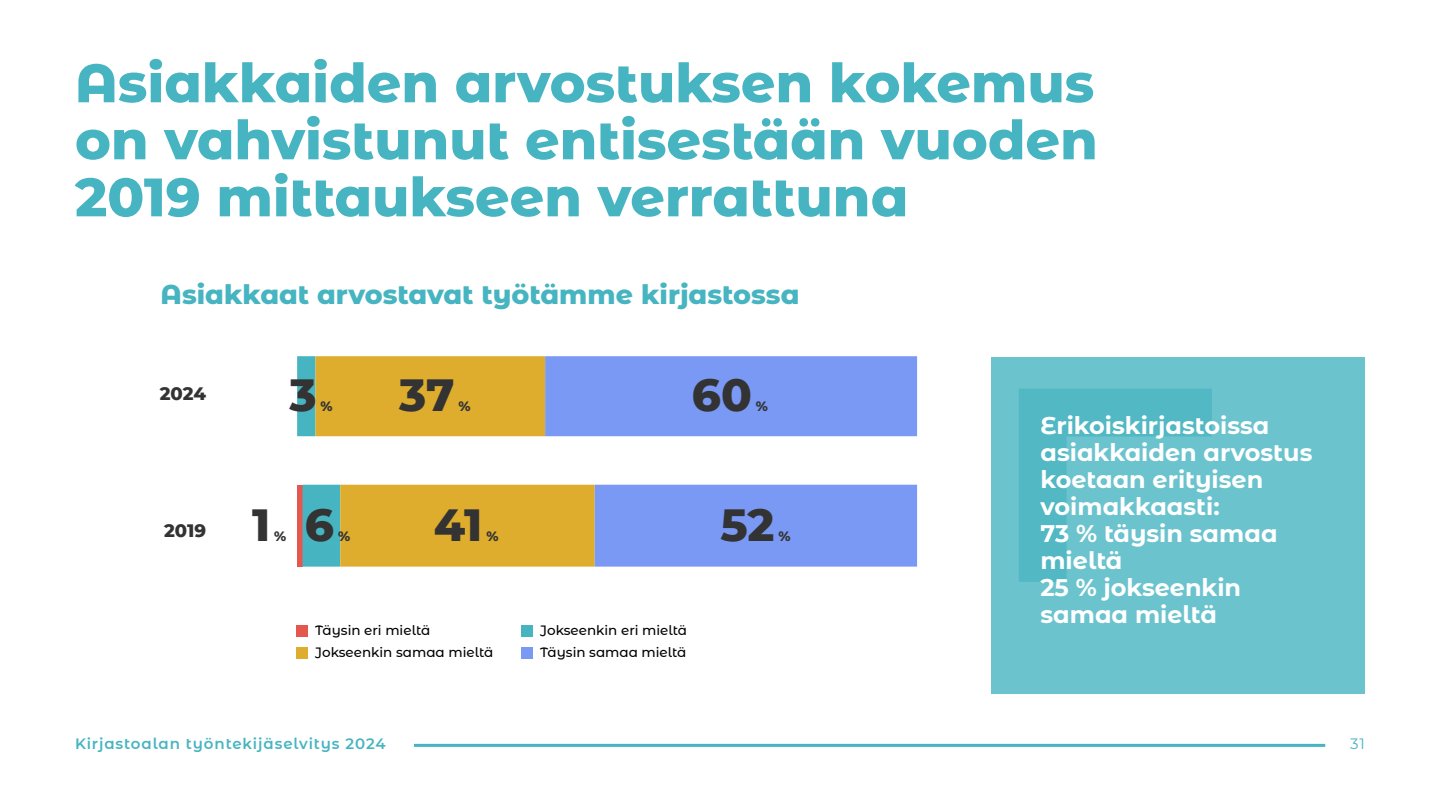
<style>
.page{position:relative;width:1440px;height:810px;background:#fff}
.page>*{position:absolute;margin:0;border:0;box-sizing:border-box;transform-origin:0 0}
.t1{font:800 54px/57px "Montserrat Alternates";color:#46b4c1;text-align:justify}
.t2{font:800 45px "Montserrat Alternates";letter-spacing:-.005em;color:#333}
.t3{font:800 27px "Montserrat Alternates";color:#46b4c1}
.t4{font:700 24px/27px "Montserrat Alternates";color:#fff}
.t5{font:800 18px "Montserrat Alternates";letter-spacing:-.005em;color:#333}
.t6{font:600 15px "Montserrat Alternates";letter-spacing:.06em;color:#46b4c1}
.t7{font:15px "Montserrat Alternates";color:#46b4c1}
.t8{font:500 13.5px "Montserrat Alternates";color:#000}
.t9{font:800 13.5px "Montserrat Alternates";color:#333}
</style>
<div class="page">
<svg style="left:297px;top:356px;width:18px;height:211px"></svg>
<svg style="left:315px;top:356px;width:230px;height:211px;fill:#dead2d"></svg>
<svg style="left:545px;top:356px;width:372px;height:211px;fill:#7a99f4"></svg>
<div style="left:991px;top:357px;width:374px;height:336px;background:#6bc3cd"></div>
<svg style="left:1019px;top:389px;width:193px;height:193px"></svg>
<div style="left:297px;top:625px;width:11px;height:11px;background:#e4574e"></div>
<div style="left:522px;top:625px;width:11px;height:11px;background:#46b4c1"></div>
<div style="left:297px;top:648px;width:11px;height:11px;background:#dead2d"></div>
<div style="left:522px;top:648px;width:11px;height:11px;background:#7a99f4"></div>
<hr style="left:414px;top:744px;width:911px;height:3px;background:#46b4c1">
<h1 class="t1" style="left:75px;top:52px;width:1024px">Asiakkaiden arvostuksen kokemus on vahvistunut entisestään vuoden 2019 mittaukseen verrattuna</h1>
<p class="t3" style="left:161px;top:275px;width:640px">Asiakkaat arvostavat työtämme kirjastossa</p>
<p class="t5" style="left:160px;top:380px;width:48px">2024</p>
<p class="t5" style="left:164px;top:517px;width:43px">2019</p>
<h2 class="t2" style="left:289px;top:362px;width:29px">3</h2>
<p class="t9" style="left:320px;top:396px;width:14px">%</p>
<h2 class="t2" style="left:399px;top:362px;width:57px">37</h2>
<p class="t9" style="left:459px;top:396px;width:14px">%</p>
<h2 class="t2" style="left:692px;top:362px;width:62px">60</h2>
<p class="t9" style="left:756px;top:396px;width:14px">%</p>
<h2 class="t2" style="left:252px;top:492px;width:20px">1</h2>
<p class="t9" style="left:274px;top:526px;width:14px">%</p>
<h2 class="t2" style="left:305px;top:492px;width:31px">6</h2>
<p class="t9" style="left:338px;top:526px;width:14px">%</p>
<h2 class="t2" style="left:434px;top:492px;width:50px">41</h2>
<p class="t9" style="left:486px;top:526px;width:14px">%</p>
<h2 class="t2" style="left:720px;top:492px;width:56px">52</h2>
<p class="t9" style="left:778px;top:526px;width:14px">%</p>
<p class="t8" style="left:315px;top:621px;width:117px">Täysin eri mieltä</p>
<p class="t8" style="left:540px;top:621px;width:148px">Jokseenkin eri mieltä</p>
<p class="t8" style="left:315px;top:643px;width:180px">Jokseenkin samaa mieltä</p>
<p class="t8" style="left:540px;top:643px;width:148px">Täysin samaa mieltä</p>
<p class="t4" style="left:1040px;top:410px;width:273px">Erikoiskirjastoissa asiakkaiden arvostus koetaan erityisen voimakkaasti:<br>73 % täysin samaa mieltä<br>25 % jokseenkin samaa mieltä</p>
<p class="t6" style="left:75px;top:733px;width:312px">Kirjastoalan työntekijäselvitys 2024</p>
<p class="t7" style="left:1350px;top:734px;width:16px">31</p>
</div>
